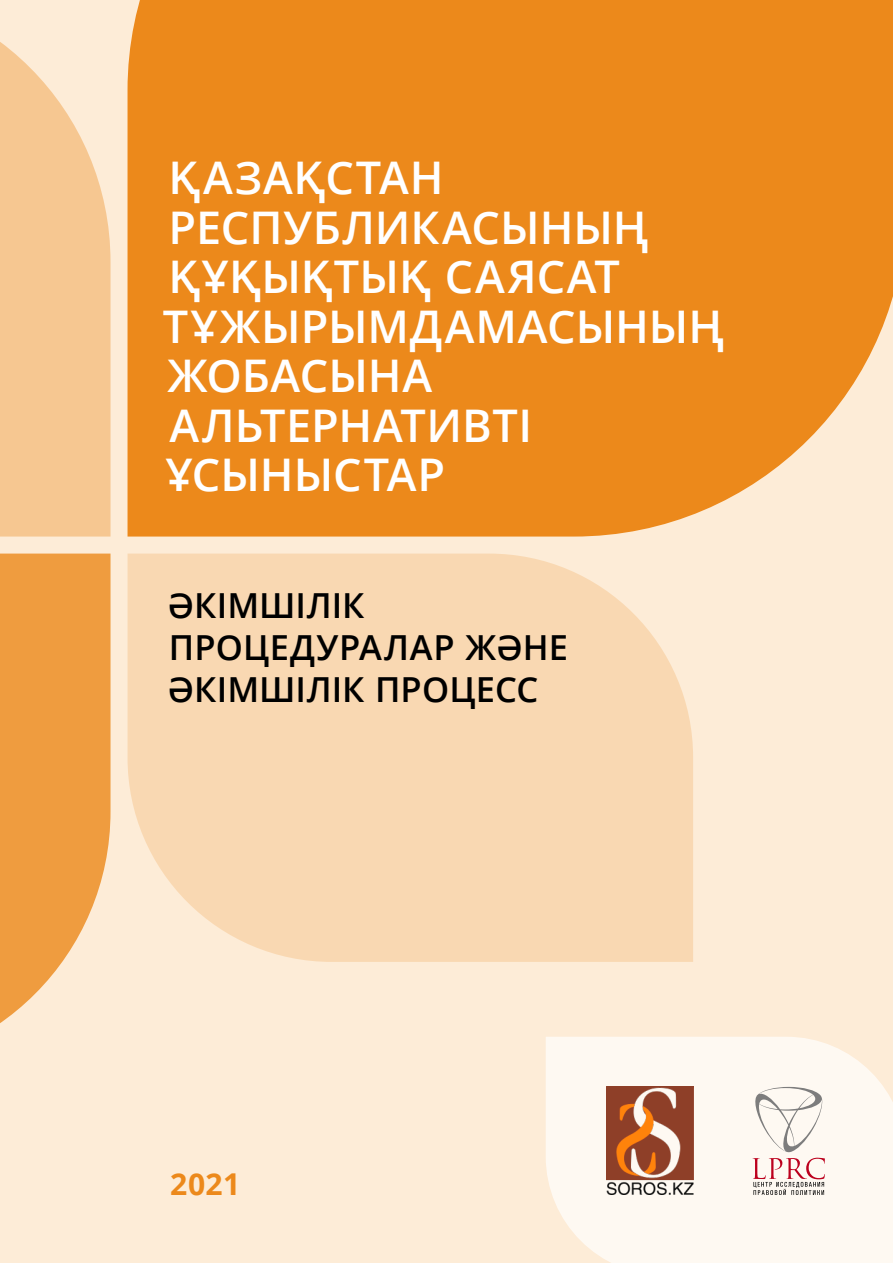
<style>
.page{position:relative;width:893px;height:1263px;background:#fdecd7}
.page>*{position:absolute;margin:0;border:0;box-sizing:border-box;transform-origin:0 0}
.t1{font:600 45px/49.5px "Open Sans";color:#fff}
.t2{font:600 34.5px/42px "Open Sans";color:#000}
.t3{font:700 30.15px "Open Sans";color:#ec891b}
</style>
<div class="page">
<svg style="left:0;top:554px;width:111px;height:469px;background:#f0a653"></svg>
<div style="left:546px;top:1037px;width:347px;height:226px;background:#fef9f2"></div>
<svg style="left:128px;top:554px;width:565px;height:408px;background:#f9d9b4"></svg>
<div style="left:128px;top:0;width:765px;height:536px;background:#ec891b"></div>
<svg style="left:0;top:42px;width:111px;height:494px;background:#f6cc9a"></svg>
<img style="left:606px;top:1087px;width:87px;height:108px">
<svg style="left:753px;top:1158px;width:72px;height:37px;background:#dfc3c1"></svg>
<svg style="left:753px;top:1087px;width:71px;height:65px;background:#eae6e0"></svg>
<p class="t1" style="left:163px;top:152px;width:563px">ҚАЗАҚСТАН<br>РЕСПУБЛИКАСЫНЫҢ<br>ҚҰҚЫҚТЫҚ САЯСАТ<br>ТҰЖЫРЫМДАМАСЫНЫҢ<br>ЖОБАСЫНА<br>АЛЬТЕРНАТИВТІ<br>ҰСЫНЫСТАР</p>
<p class="t2" style="left:167px;top:584px;width:402px">ӘКІМШІЛІК<br>ПРОЦЕДУРАЛАР ЖӘНЕ<br>ӘКІМШІЛІК ПРОЦЕСС</p>
<p class="t3" style="left:170px;top:1163px;width:72px">2021</p>
</div>
